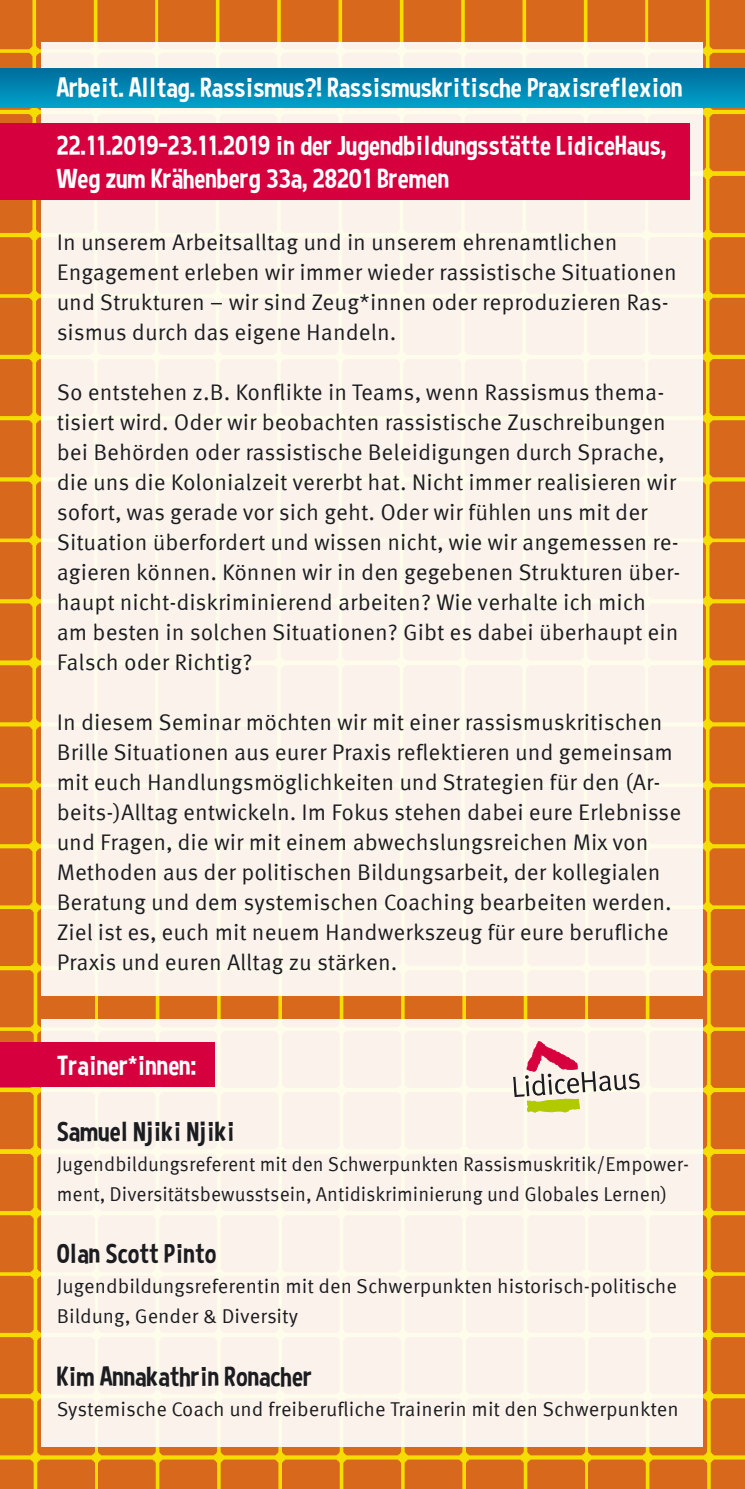
<style>
.page{position:relative;width:745px;height:1489px;background:#fff}
.page>*{position:absolute;margin:0;border:0;box-sizing:border-box;transform-origin:0 0}
.t1{font:27.5px/57.5px "Curse Casual";color:#fff}
.t2{font:27.5px "Curse Casual";color:#1b1c20}
.t3{font:22.5px/30px "Meta Corr";color:#1b1c20}
.t4{font:20px/30px "Meta Corr";color:#1b1c20}
.t5{font:20px/30px "Meta Corr";color:#1b1c20;scale:.96 1}
</style>
<div class="page">
<img style="left:0;top:0;width:744px;height:1488px">
<div style="left:41px;top:43px;width:661px;height:953px;background:#fbf2ec"></div>
<div style="left:0;top:123px;width:689px;height:77px;background:#d7003e"></div>
<div style="left:41px;top:1019px;width:661px;height:427px;background:#fbf2ec"></div>
<div style="left:0;top:1042px;width:214px;height:44px;background:#d7003e"></div>
<div style="left:0;top:69px;width:744px;height:38px;background:linear-gradient(to bottom,#006c9c,#00a1c8)"></div>
<svg style="left:513px;top:1041px;width:126px;height:71px"></svg>
<p class="t1" style="left:57px;top:59px;width:627px">Arbeit. Alltag. Rassismus?! Rassismuskritische Praxisreflexion<br>22.11.2019-23.11.2019 in der Jugendbildungsstätte LidiceHaus,</p>
<p class="t1" style="left:57px;top:149px;width:393px">Weg zum Krähenberg 33a, 28201 Bremen</p>
<p class="t3" style="left:57px;top:226px;width:621px">In unserem Arbeitsalltag und in unserem ehrenamtlichen Engagement erleben wir immer wieder rassistische Situationen und Strukturen – wir sind Zeug*innen oder reproduzieren Ras&shy;sismus durch das eigene Handeln.</p>
<p class="t3" style="left:57px;top:376px;width:625px">So entstehen z.B. Konflikte in Teams, wenn Rassismus thema&shy;tisiert wird. Oder wir beobachten rassistische Zuschreibungen bei Behörden oder rassistische Beleidigungen durch Sprache, die uns die Kolonialzeit vererbt hat. Nicht immer realisieren wir sofort, was gerade vor sich geht. Oder wir fühlen uns mit der Situation überfordert und wissen nicht, wie wir angemessen re&shy;agieren können. Können wir in den gegebenen Strukturen über&shy;haupt nicht-diskriminierend arbeiten? Wie verhalte ich mich am besten in solchen Situationen? Gibt es dabei überhaupt ein Falsch oder Richtig?</p>
<p class="t3" style="left:57px;top:706px;width:625px">In diesem Seminar möchten wir mit einer rassismuskritischen Brille Situationen aus eurer Praxis reflektieren und gemeinsam mit euch Handlungsmöglichkeiten und Strategien für den (Ar&shy;beits-)Alltag entwickeln. Im Fokus stehen dabei eure Erlebnisse und Fragen, die wir mit einem abwechslungsreichen Mix von Methoden aus der politischen Bildungsarbeit, der kollegialen Beratung und dem systemischen Coaching bearbeiten werden.<br>Ziel ist es, euch mit neuem Handwerkszeug für eure berufliche Praxis und euren Alltag zu stärken.</p>
<p class="t1" style="left:57px;top:1036px;width:141px">Trainer*innen:</p>
<p class="t2" style="left:57px;top:1114px;width:179px">Samuel Njiki Njiki</p>
<p class="t5" style="left:57px;top:1147px;width:659px">Jugendbildungsreferent mit den Schwerpunkten Rassismuskritik/Empower&shy;ment, Diversitätsbewusstsein, Antidiskriminierung und Globales Lernen)</p>
<p class="t2" style="left:57px;top:1237px;width:161px">Olan Scott Pinto</p>
<p class="t4" style="left:57px;top:1270px;width:621px">Jugendbildungsreferentin mit den Schwerpunkten historisch-politische<br>Bildung, Gender &amp; Diversity</p>
<p class="t2" style="left:57px;top:1359px;width:256px">Kim Annakathrin Ronacher</p>
<p class="t4" style="left:57px;top:1392px;width:623px">Systemische Coach und freiberufliche Trainerin mit den Schwerpunkten</p>
</div>
